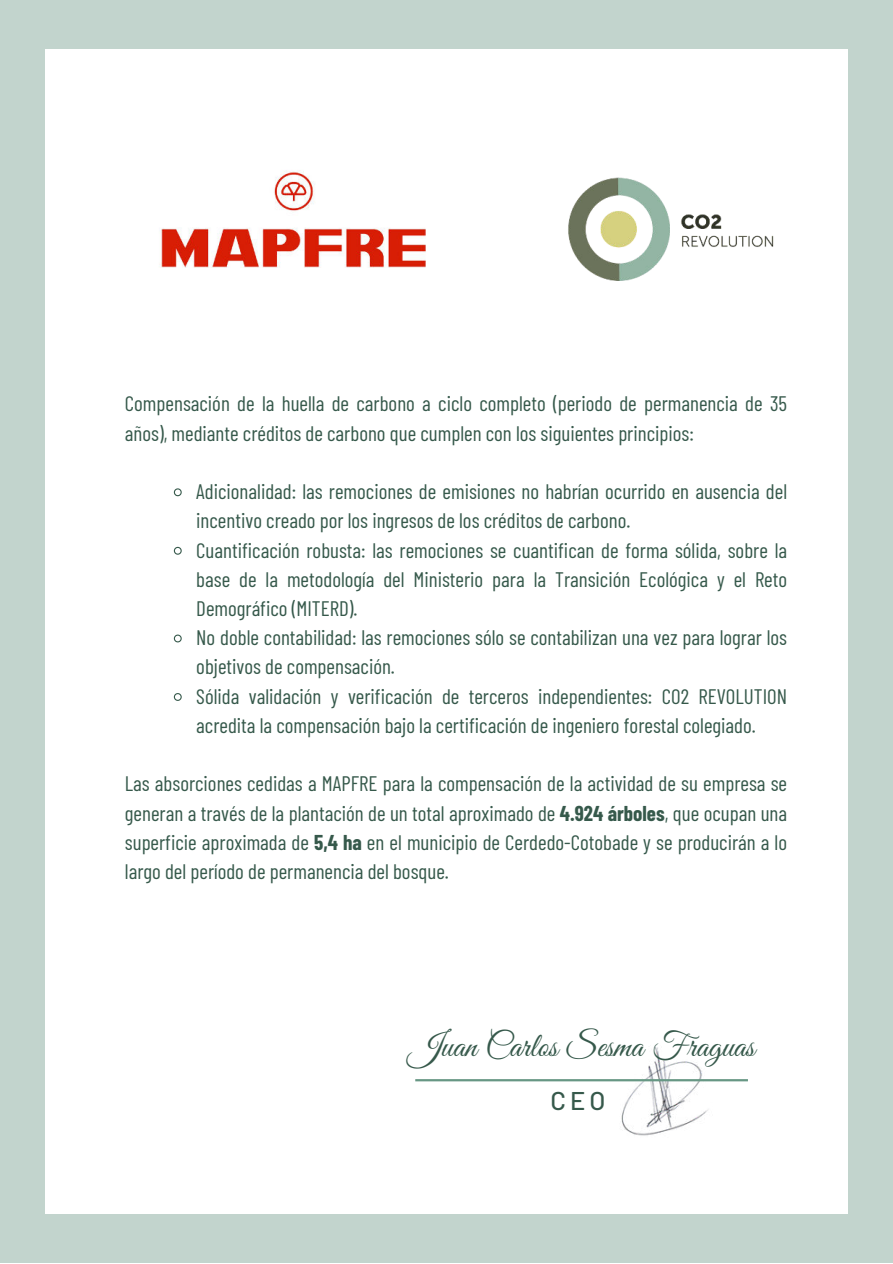
<style>
.page{position:relative;width:893px;height:1264px;background:#fff}
.page>*{position:absolute;margin:0;border:0;box-sizing:border-box;transform-origin:0 0}
.t1{font:34.05px "Great Vibes";color:#36594b}
.t2{font:500 25.65px "Barlow";color:#36594b}
.t3{font:21px/29.2px "Barlow Condensed";color:#36594b}
.s1{font-weight:700}
</style>
<div class="page">
<div style="left:0;top:0;width:892px;height:48px;background:#c2d4cd"></div>
<img style="left:605px;top:1046px;width:125px;height:90px">
<hr style="left:415px;top:1079px;width:332px;height:2px;background:#679784">
<div style="left:0;top:1214px;width:892px;height:48px;background:#c2d4cd"></div>
<div style="left:0;top:0;width:44px;height:1262px;background:#c2d4cd"></div>
<div style="left:848px;top:0;width:44px;height:1262px;background:#c2d4cd"></div>
<img style="left:568px;top:177px;width:206px;height:104px">
<svg style="left:173px;top:488px;width:9px;height:9px"></svg>
<svg style="left:173px;top:546px;width:9px;height:9px"></svg>
<svg style="left:173px;top:634px;width:9px;height:9px"></svg>
<svg style="left:173px;top:693px;width:9px;height:8px"></svg>
<img style="left:160px;top:170px;width:266px;height:98px">
<p class="t3" style="left:125px;top:387px;width:663px">Compensación de la huella de carbono a ciclo completo (periodo de permanencia de 35 años), mediante créditos de carbono que cumplen con los siguientes principios:</p>
<p class="t3" style="left:196px;top:475px;width:592px">Adicionalidad: las remociones de emisiones no habrían ocurrido en ausencia del incentivo creado por los ingresos de los créditos de carbono.<br>Cuantificación robusta: las remociones se cuantifican de forma sólida, sobre la base de la metodología del Ministerio para la Transición Ecológica y el Reto Demográfico (MITERD).<br>No doble contabilidad: las remociones sólo se contabilizan una vez para lograr los objetivos de compensación.<br>Sólida validación y verificación de terceros independientes: CO2 REVOLUTION acredita la compensación bajo la certificación de ingeniero forestal colegiado.</p>
<p class="t3" style="left:125px;top:767px;width:663px;text-align:justify">Las absorciones cedidas a MAPFRE para la compensación de la actividad de su empresa se generan a través de la plantación de un total aproximado de <span class="s1">4.924 árboles</span>, que ocupan una superficie aproximada de <span class="s1">5,4 ha</span> en el municipio de Cerdedo-Cotobade y se producirán a lo largo del período de permanencia del bosque.</p>
<h1 class="t1" style="left:408px;top:1026px;width:348px">Juan Carlos Sesma Fraguas</h1>
<p class="t2" style="left:550px;top:1084px;width:57px">CEO</p>
</div>
